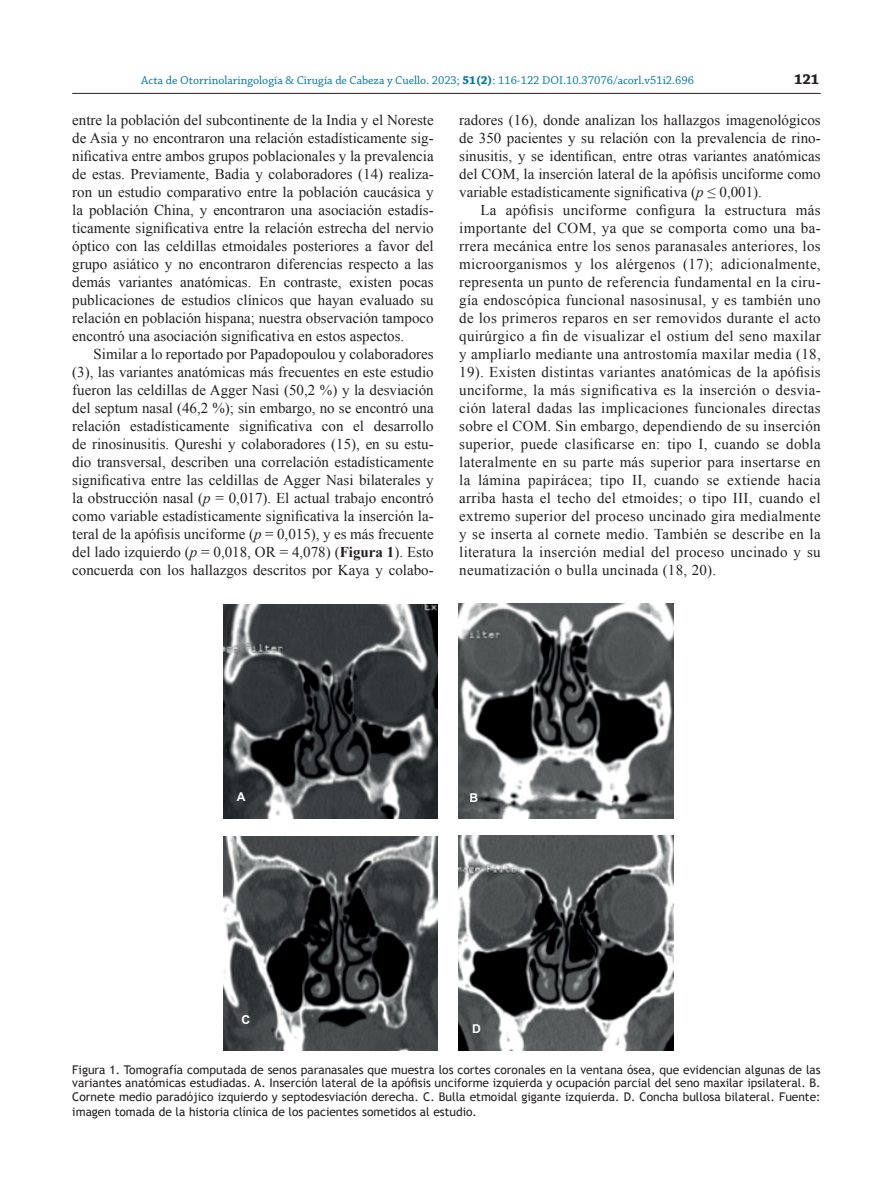
<style>
.page{position:relative;width:893px;height:1191px;background:#fff}
.page>*{position:absolute;margin:0;border:0;box-sizing:border-box;transform-origin:0 0}
.t1{font:15px/18px "Times New Roman";color:#231f20;text-align:justify}
.t2{font:700 15px "Chaparral Pro";color:#231f20}
.t3{font:700 12.15px "Arial";color:#fff}
.t4{font:12px/13.5px "Trebuchet MS";color:#231f20;text-align:justify}
.t5{font:12px "Chaparral Pro";color:#0076a3}
.s1{font-weight:700}
.s2{font-weight:700;color:#fff}
.s3{color:#fff}
.s4{font-style:italic}
</style>
<div class="page">
<hr style="left:72px;top:93px;width:749px;height:1px;background:#231f20">
<img style="left:224px;top:604px;width:214px;height:214px">
<img style="left:459px;top:603px;width:215px;height:215px">
<img style="left:224px;top:836px;width:214px;height:214px">
<img style="left:459px;top:835px;width:215px;height:215px">
<p class="t5" style="left:141px;top:74px;width:612px">Acta de Otorrinolaringología &amp; Cirugía de Cabeza y Cuello. 2023; <span class="s1">51(2)</span>: 116-122 DOI.10.37076/acorl.v51i2.696<span class="s2">4(2)</span><span class="s3">: 92-99</span></p>
<p class="t2" style="left:794px;top:71px;width:27px">121</p>
<p class="t1" style="left:72px;top:111px;width:363px">entre la población del subcontinente de la India y el Noreste de Asia y no encontraron una relación estadísticamente sig&shy;nificativa entre ambos grupos poblacionales y la prevalencia de estas. Previamente, Badia y colaboradores (14) realiza&shy;ron un estudio comparativo entre la población caucásica y la población China, y encontraron una asociación estadís&shy;ticamente significativa entre la relación estrecha del nervio óptico con las celdillas etmoidales posteriores a favor del grupo asiático y no encontraron diferencias respecto a las demás variantes anatómicas. En contraste, existen pocas publicaciones de estudios clínicos que hayan evaluado su relación en población hispana; nuestra observación tampoco encontró una asociación significativa en estos aspectos.</p>
<p class="t1" style="left:72px;top:345px;width:363px;text-indent:21px">Similar a lo reportado por Papadopoulou y colaboradores (3), las variantes anatómicas más frecuentes en este estudio fueron las celdillas de Agger Nasi (50,2 %) y la desviación del septum nasal (46,2 %); sin embargo, no se encontró una relación estadísticamente significativa con el desarrollo de rinosinusitis. Qureshi y colaboradores (15), en su estu&shy;dio transversal, describen una correlación estadísticamente significativa entre las celdillas de Agger Nasi bilaterales y la obstrucción nasal (<span class="s4">p</span> = 0,017). El actual trabajo encontró como variable estadísticamente significativa la inserción la&shy;teral de la apófisis unciforme (<span class="s4">p</span> = 0,015), y es más frecuente del lado izquierdo (<span class="s4">p</span> = 0,018, OR = 4,078) (<span class="s1">Figura 1</span>). Esto concuerda con los hallazgos descritos por Kaya y colabo-</p>
<p class="t1" style="left:459px;top:111px;width:363px">radores (16), donde analizan los hallazgos imagenológicos de 350 pacientes y su relación con la prevalencia de rino&shy;sinusitis, y se identifican, entre otras variantes anatómicas del COM, la inserción lateral de la apófisis unciforme como variable estadísticamente significativa (<span class="s4">p</span> ≤ 0,001).</p>
<p class="t1" style="left:459px;top:201px;width:363px;text-indent:21px">La apófisis unciforme configura la estructura más importante del COM, ya que se comporta como una ba&shy;rrera mecánica entre los senos paranasales anteriores, los microorganismos y los alérgenos (17); adicionalmente, representa un punto de referencia fundamental en la ciru&shy;gía endoscópica funcional nasosinusal, y es también uno de los primeros reparos en ser removidos durante el acto quirúrgico a fin de visualizar el ostium del seno maxilar y ampliarlo mediante una antrostomía maxilar media (18, 19). Existen distintas variantes anatómicas de la apófisis unciforme, la más significativa es la inserción o desvia&shy;ción lateral dadas las implicaciones funcionales directas sobre el COM. Sin embargo, dependiendo de su inserción superior, puede clasificarse en: tipo I, cuando se dobla lateralmente en su parte más superior para insertarse en la lámina papirácea; tipo II, cuando se extiende hacia arriba hasta el techo del etmoides; o tipo III, cuando el extremo superior del proceso uncinado gira medialmente y se inserta al cornete medio. También se describe en la literatura la inserción medial del proceso uncinado y su neumatización o bulla uncinada (18, 20).</p>
<p class="t3" style="left:237px;top:788px;width:10px">A</p>
<p class="t3" style="left:469px;top:789px;width:10px">B</p>
<p class="t3" style="left:241px;top:1012px;width:10px">C</p>
<p class="t3" style="left:472px;top:1020px;width:10px">D</p>
<p class="t4" style="left:72px;top:1062px;width:750px">Figura 1. Tomografía computada de senos paranasales que muestra los cortes coronales en la ventana ósea, que evidencian algunas de las variantes anatómicas estudiadas. A. Inserción lateral de la apófisis unciforme izquierda y ocupación parcial del seno maxilar ipsilateral. B.<br>Cornete medio paradójico izquierdo y septodesviación derecha. C. Bulla etmoidal gigante izquierda. D. Concha bullosa bilateral. Fuente:</p>
<p class="t4" style="left:72px;top:1104px;width:406px">imagen tomada de la historia clínica de los pacientes sometidos al estudio.</p>
</div>
